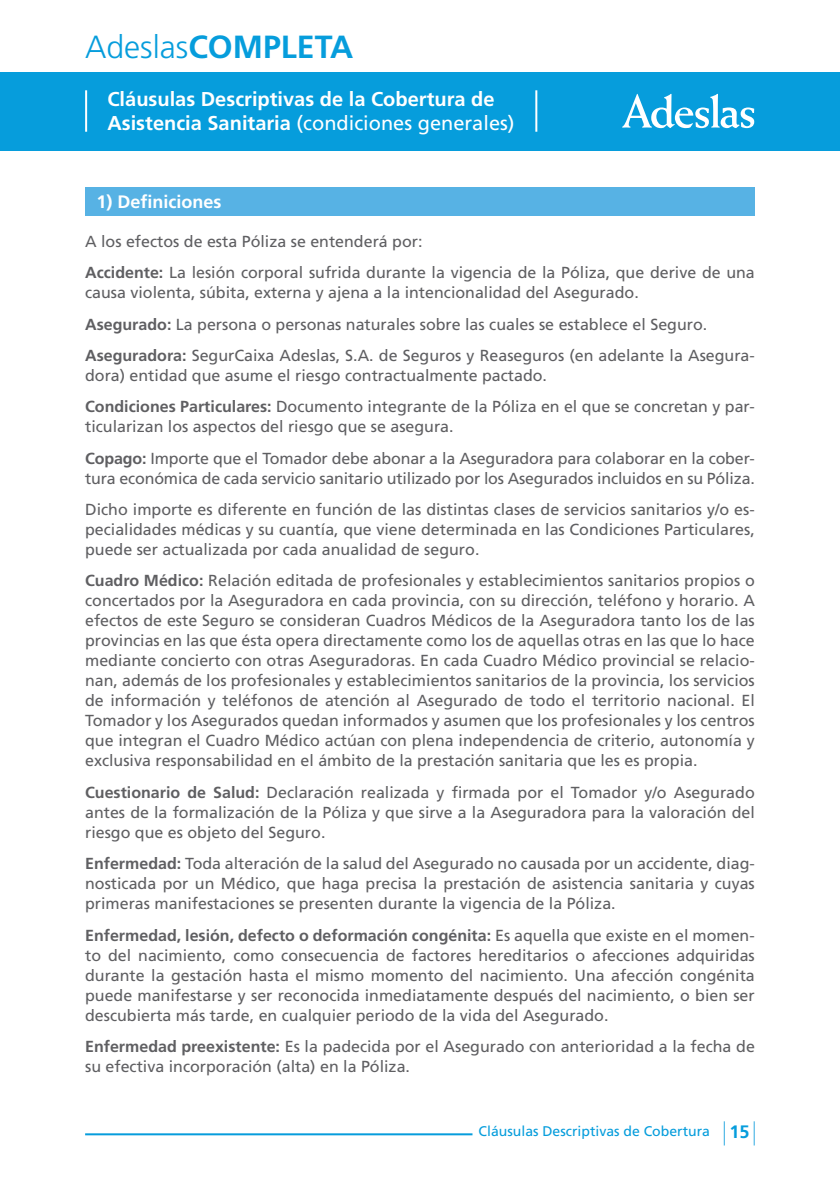
<style>
.page{position:relative;width:840px;height:1191px;background:#fff}
.page>*{position:absolute;margin:0;border:0;box-sizing:border-box;transform-origin:0 0}
.t1{font:700 32px "Frutiger";color:#069ddc}
.t2{font:700 20px/24px "Frutiger";color:#fff}
.t3{font:700 18px "Frutiger";color:#fff}
.t4{font:16px/20px "Frutiger";color:#5f5f62}
.t5{font:14px "Frutiger";color:#069ddc}
.s1{font-weight:300}
.s2{font-weight:400}
.s3{font-weight:700}
.s4{font-weight:700;font-size:18px}
</style>
<div class="page">
<div style="left:0;top:72px;width:839px;height:78px;background:#069ddc"></div>
<svg style="left:622px;top:94px;width:131px;height:34px"></svg>
<hr style="left:85px;top:90px;width:2px;height:42px;background:#fff">
<hr style="left:535px;top:90px;width:2px;height:42px;background:#fff">
<hr style="left:85px;top:1133px;width:387px;height:2px;background:#069ddc">
<svg style="left:723px;top:1121px;width:1px;height:24px"></svg>
<svg style="left:753px;top:1121px;width:1px;height:24px"></svg>
<div style="left:85px;top:187px;width:669px;height:28px;background:#57b2e4"></div>
<h1 class="t1" style="left:85px;top:28px;width:269px"><span class="s1">Adeslas</span>COMPLETA</h1>
<p class="t2" style="left:107px;top:86px;width:408px">Cláusulas Descriptivas de la Cobertura de<br>Asistencia Sanitaria <span class="s2">(condiciones generales)</span></p>
<p class="t3" style="left:96px;top:191px;width:127px">1) Definiciones</p>
<p class="t4" style="left:85px;top:225px;width:670px;line-height:31.4px">A los efectos de esta Póliza se entenderá por:<br><span class="s3">Accidente:</span> La lesión corporal sufrida durante la vigencia de la Póliza, que derive de una</p>
<p class="t4" style="left:85px;top:277px;width:670px;line-height:31.4px">causa violenta, súbita, externa y ajena a la intencionalidad del Asegurado.<br><span class="s3">Asegurado:</span> La persona o personas naturales sobre las cuales se establece el Seguro.<br><span class="s3">Aseguradora:</span> SegurCaixa Adeslas, S.A. de Seguros y Reaseguros (en adelante la Asegura-</p>
<p class="t4" style="left:85px;top:359px;width:670px;line-height:31.4px">dora) entidad que asume el riesgo contractualmente pactado.<br><span class="s3">Condiciones Particulares:</span> Documento integrante de la Póliza en el que se concretan y par-</p>
<p class="t4" style="left:85px;top:411px;width:670px;line-height:31.4px">ticularizan los aspectos del riesgo que se asegura.<br><span class="s3">Copago:</span> Importe que el Tomador debe abonar a la Aseguradora para colaborar en la cober-</p>
<p class="t4" style="left:85px;top:462px;width:671px;line-height:31.4px">tura económica de cada servicio sanitario utilizado por los Asegurados incluidos en su Póliza.<br>Dicho importe es diferente en función de las distintas clases de servicios sanitarios y/o es-</p>
<p class="t4" style="left:85px;top:519px;width:670px">pecialidades médicas y su cuantía, que viene determinada en las Condiciones Particulares, puede ser actualizada por cada anualidad de seguro.</p>
<p class="t4" style="left:85px;top:570px;width:671px;text-align:justify"><span class="s3">Cuadro Médico:</span> Relación editada de profesionales y establecimientos sanitarios propios o concertados por la Aseguradora en cada provincia, con su dirección, teléfono y horario. A efectos de este Seguro se consideran Cuadros Médicos de la Aseguradora tanto los de las provincias en las que ésta opera directamente como los de aquellas otras en las que lo hace mediante concierto con otras Aseguradoras. En cada Cuadro Médico provincial se relacio&shy;nan, además de los profesionales y establecimientos sanitarios de la provincia, los servicios de información y teléfonos de atención al Asegurado de todo el territorio nacional. El Tomador y los Asegurados quedan informados y asumen que los profesionales y los centros que integran el Cuadro Médico actúan con plena independencia de criterio, autonomía y exclusiva responsabilidad en el ámbito de la prestación sanitaria que les es propia.</p>
<p class="t4" style="left:85px;top:782px;width:671px;text-align:justify"><span class="s3">Cuestionario de Salud:</span> Declaración realizada y firmada por el Tomador y/o Asegurado antes de la formalización de la Póliza y que sirve a la Aseguradora para la valoración del riesgo que es objeto del Seguro.</p>
<p class="t4" style="left:85px;top:853px;width:670px;text-align:justify"><span class="s3">Enfermedad:</span> Toda alteración de la salud del Asegurado no causada por un accidente, diag&shy;nosticada por un Médico, que haga precisa la prestación de asistencia sanitaria y cuyas primeras manifestaciones se presenten durante la vigencia de la Póliza.</p>
<p class="t4" style="left:85px;top:925px;width:670px;text-align:justify"><span class="s3">Enfermedad, lesión, defecto o deformación congénita:</span> Es aquella que existe en el momen&shy;to del nacimiento, como consecuencia de factores hereditarios o afecciones adquiridas durante la gestación hasta el mismo momento del nacimiento. Una afección congénita puede manifestarse y ser reconocida inmediatamente después del nacimiento, o bien ser descubierta más tarde, en cualquier periodo de la vida del Asegurado.</p>
<p class="t4" style="left:85px;top:1036px;width:671px"><span class="s3">Enfermedad preexistente:</span> Es la padecida por el Asegurado con anterioridad a la fecha de su efectiva incorporación (alta) en la Póliza.</p>
<p class="t5" style="left:478px;top:1123px;width:272px">Cláusulas Descriptivas de Cobertura <span class="s4">15</span></p>
</div>
